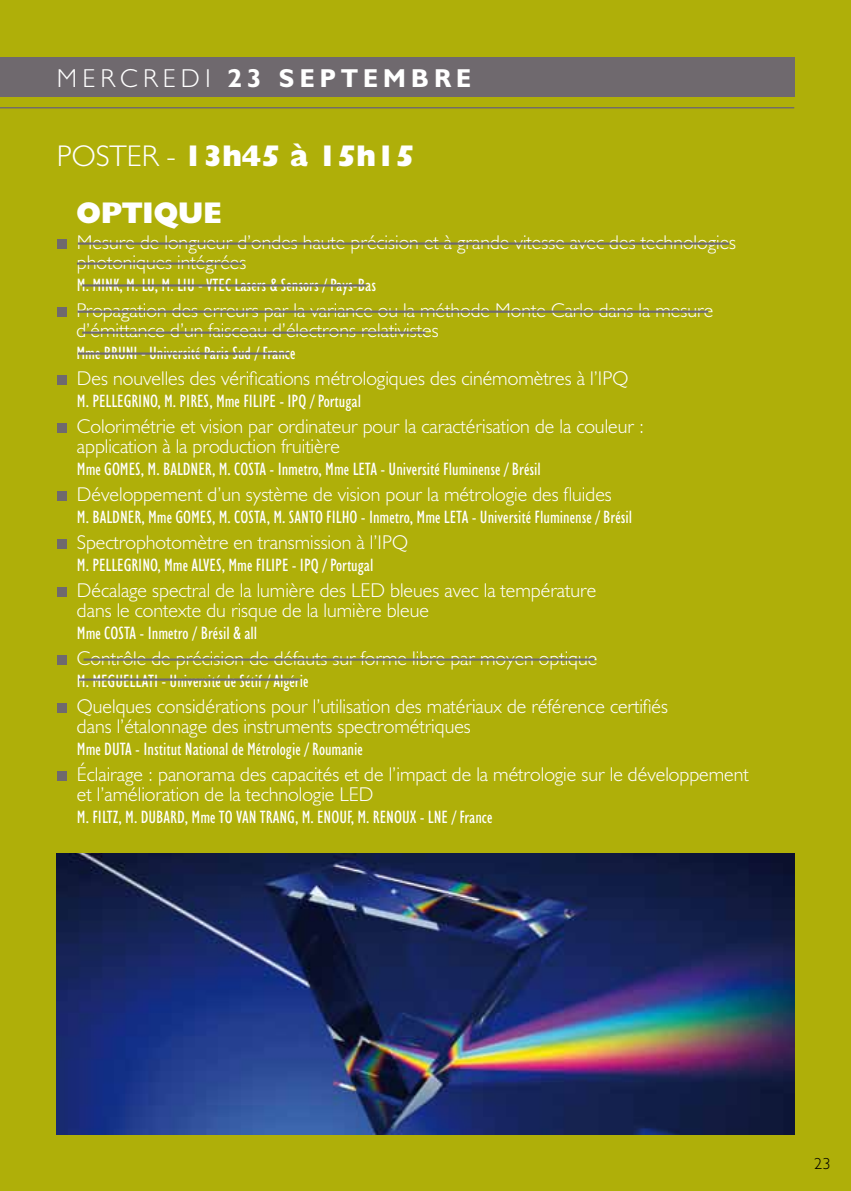
<style>
.page{position:relative;width:851px;height:1191px;background:#fff}
.page>*{position:absolute;margin:0;border:0;box-sizing:border-box;transform-origin:0 0}
.t1{font:800 30px/56.8px "Humanist 521 BT";color:#fff}
.t2{font:700 26px "Humanist 521 BT";color:#fff}
.t3{font:300 26px "Humanist 521 BT";color:#fff}
.t4{font:300 20px/20px "Humanist 521 BT";color:#fff}
.t5{font:condensed 18px "Humanist 521 BT";color:#fff}
.t6{font:300 16px "Humanist 521 BT";color:#000}
.s1{font-weight:300}
</style>
<div class="page">
<div style="left:0;top:0;width:850px;height:1191px;background:#afaf09"></div>
<div style="left:0;top:57px;width:794px;height:39px;background:#6f696e"></div>
<hr style="left:0;top:107px;width:794px;height:1px;background:#6f696e">
<div style="left:57px;top:239px;width:9px;height:10px;background:#6f696e"></div>
<div style="left:57px;top:307px;width:9px;height:10px;background:#6f696e"></div>
<div style="left:57px;top:375px;width:9px;height:10px;background:#6f696e"></div>
<div style="left:57px;top:423px;width:9px;height:10px;background:#6f696e"></div>
<div style="left:57px;top:491px;width:9px;height:10px;background:#6f696e"></div>
<div style="left:57px;top:539px;width:9px;height:10px;background:#6f696e"></div>
<div style="left:57px;top:587px;width:9px;height:10px;background:#6f696e"></div>
<div style="left:57px;top:655px;width:9px;height:10px;background:#6f696e"></div>
<div style="left:57px;top:703px;width:9px;height:10px;background:#6f696e"></div>
<div style="left:57px;top:771px;width:9px;height:10px;background:#6f696e"></div>
<img style="left:57px;top:853px;width:737px;height:281px">
<hr style="left:78px;top:243px;width:651px;height:1px;background:#6f696e">
<hr style="left:77px;top:263px;width:165px;height:1px;background:#6f696e">
<hr style="left:82px;top:285px;width:284px;height:1px;background:#6f696e">
<hr style="left:77px;top:311px;width:631px;height:1px;background:#6f696e">
<hr style="left:82px;top:332px;width:343px;height:1px;background:#6f696e">
<hr style="left:78px;top:353px;width:211px;height:1px;background:#6f696e">
<hr style="left:84px;top:659px;width:510px;height:1px;background:#6f696e">
<hr style="left:79px;top:679px;width:221px;height:1px;background:#6f696e">
<h2 class="t3" style="left:57px;top:62px;width:45px">MERCRE</h2>
<h2 class="t2" style="left:181px;top:61px;width:120px"><span class="s1">DI</span> 23 SEPTEM</h2>
<h2 class="t2" style="left:411px;top:61px;width:41px">BRE</h2>
<h1 class="t1" style="left:77px;top:127px;width:339px;text-indent:-20px"><span class="s1">POSTER -</span> 13h45 à 15h15<br>OPTIQUE</h1>
<p class="t4" style="left:77px;top:232px;width:660px">Mesure de longueur d’ondes haute précision et à grande vitesse avec des technologies photoniques intégrées</p>
<p class="t5" style="left:77px;top:274px;width:300px">M. Mink, M. Lu, M. Liu - VTEC Lasers &amp; Sensors / Pays-Bas</p>
<p class="t4" style="left:76px;top:300px;width:638px">Propagation des erreurs par la variance ou la méthode Monte Carlo dans la mesure d’émittance d’un faisceau d’électrons relativistes</p>
<p class="t5" style="left:76px;top:342px;width:42px">Mme Bruni</p>
<p class="t5" style="left:141px;top:342px;width:156px">- Université Paris Sud / France</p>
<p class="t4" style="left:77px;top:368px;width:553px">Des nouvelles des vérifications métrologiques des cinémomètres à l’I PQ</p>
<p class="t5" style="left:77px;top:390px;width:30px">M. Pellegrino</p>
<p class="t5" style="left:157px;top:390px;width:98px">, M. Pires, Mme Filipe</p>
<p class="t5" style="left:279px;top:390px;width:83px">- IPQ / Portugal</p>
<p class="t4" style="left:77px;top:416px;width:568px">Colorimétrie et vision par ordinateur pour la caractérisation de la couleur : application à la production fruitière</p>
<p class="t5" style="left:77px;top:458px;width:102px">Mme Gomes, M. Baldner</p>
<p class="t5" style="left:212px;top:458px;width:36px">, M. Costa</p>
<p class="t5" style="left:269px;top:458px;width:273px">- Inmetro, Mme Leta - Université Fluminense / Brésil</p>
<p class="t4" style="left:77px;top:484px;width:536px">Développement d’un système de vision pour la métrologie des fluides</p>
<p class="t5" style="left:77px;top:506px;width:31px">M. Baldner</p>
<p class="t5" style="left:141px;top:506px;width:161px">, Mme Gomes, M. Costa, M. Santo</p>
<p class="t5" style="left:326px;top:506px;width:13px">Filho</p>
<p class="t5" style="left:361px;top:506px;width:273px">- Inmetro, Mme Leta - Université Fluminense / Brésil</p>
<p class="t4" style="left:77px;top:532px;width:332px">Spectrophotomètre en transmission à l’I PQ</p>
<p class="t5" style="left:77px;top:554px;width:30px">M. Pellegrino</p>
<p class="t5" style="left:157px;top:554px;width:110px">, Mme Alves, Mme Filipe</p>
<p class="t5" style="left:292px;top:554px;width:83px">- IPQ / Portugal</p>
<p class="t4" style="left:77px;top:580px;width:521px">Décalage spectral de la lumière des LED bleues avec la température dans le contexte du risque de la lumière bleue</p>
<p class="t5" style="left:77px;top:622px;width:41px">Mme Costa</p>
<p class="t5" style="left:139px;top:622px;width:119px">- Inmetro / Brésil &amp; all</p>
<p class="t4" style="left:77px;top:648px;width:522px">Contrôle de précision de défauts sur forme libre par moyen optique</p>
<p class="t5" style="left:77px;top:670px;width:32px">M. Meguellati</p>
<p class="t5" style="left:161px;top:670px;width:148px">- Université de Sétif / Algérie</p>
<p class="t4" style="left:77px;top:696px;width:592px">Quelques considérations pour l’utilisation des matériaux de référence certifiés dans l’étalonnage des instruments spectrométriques</p>
<p class="t5" style="left:77px;top:738px;width:287px">Mme Duta - Institut National de Métrologie / Roumanie</p>
<p class="t4" style="left:77px;top:764px;width:673px">éclairage : panorama des capacités et de l’impact de la métrologie sur le développement et l’amélioration de la technologie LED</p>
<p class="t5" style="left:77px;top:806px;width:80px">M. Filtz, M. Dubard</p>
<p class="t5" style="left:185px;top:806px;width:203px">, Mme To Van Trang, M. Enouf, M. Renoux</p>
<p class="t5" style="left:419px;top:806px;width:74px">- LNE / France</p>
<p class="t6" style="left:814px;top:1153px;width:18px">23</p>
</div>
